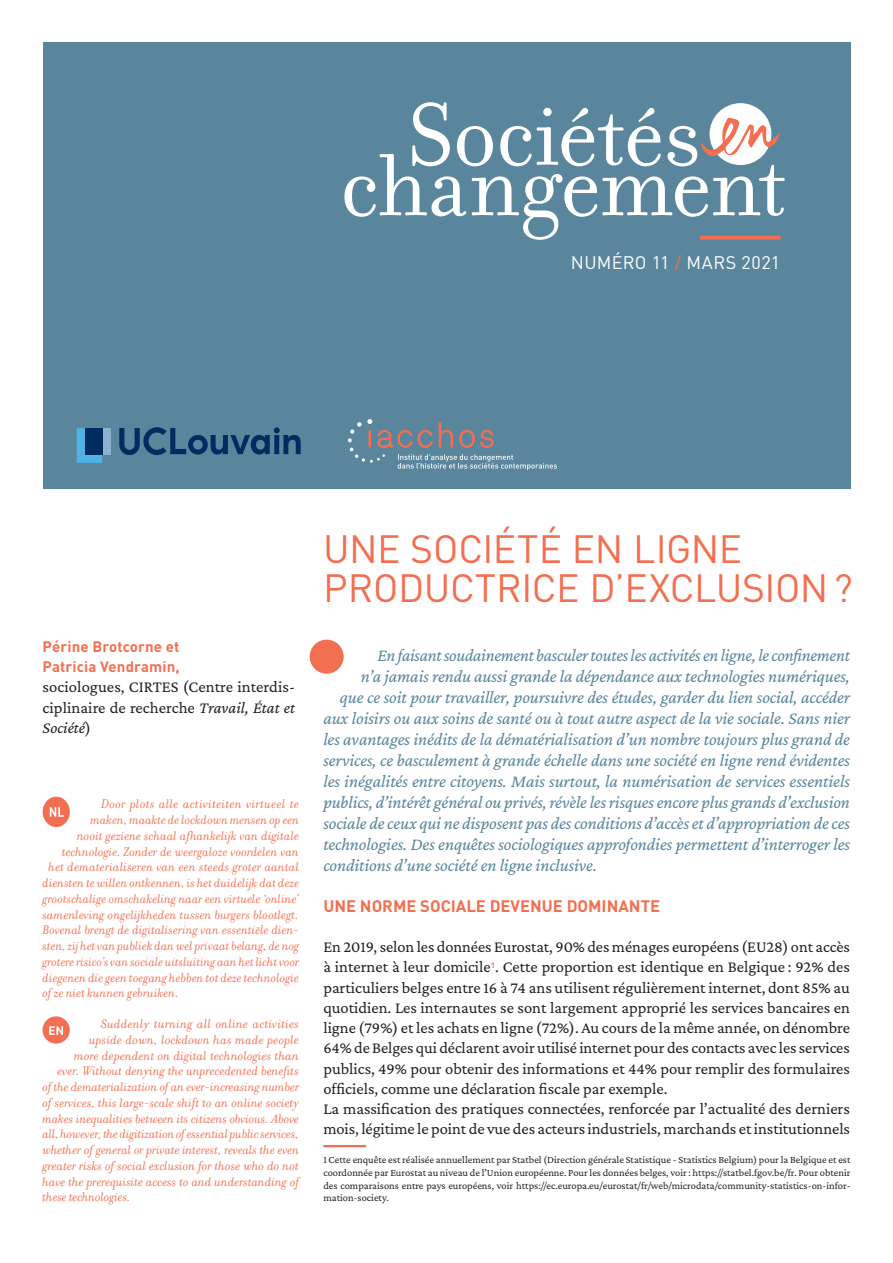
<style>
.page{position:relative;width:893px;height:1263px;background:#fff}
.page>*{position:absolute;margin:0;border:0;box-sizing:border-box;transform-origin:0 0}
.t1{font:39px/39px "DIN";letter-spacing:-.015em;color:#f36f51}
.t2{font:italic 18px "Crimson Pro";letter-spacing:-.005em;color:#59869d}
.t3{font:18px "DIN";letter-spacing:.02em;color:#fff}
.t4{font:16.5px/20.2px "Crimson Pro";color:#231f20}
.t5{font:700 16.5px "DIN";color:#f36f51}
.t6{font:700 15px/20.2px "DIN";letter-spacing:.01em;color:#f36f51}
.t7{font:italic 13.5px "Filosofia OT";color:#f36f51}
.t8{font:italic 13.5px "Filosofia OT";letter-spacing:.02em;color:#f36f51}
.t9{font:10.5px/12.8px "Crimson Pro";color:#231f20;text-align:justify}
.s1{color:#f36f51}
.s2{font-style:italic}
</style>
<div class="page">
<div style="left:43px;top:43px;width:807px;height:446px;background:#59869d"></div>
<div style="left:310px;top:640px;width:34px;height:34px;background:#f36f51;border-radius:50%"></div>
<hr style="left:323px;top:1145px;width:43px;height:2px;background:#f36f51">
<div style="left:43px;top:797px;width:27px;height:30px;background:#f36f51;border-radius:50%"></div>
<svg style="left:50px;top:807px;width:14px;height:10px"></svg>
<div style="left:43px;top:1016px;width:27px;height:27px;background:#f36f51;border-radius:50%"></div>
<svg style="left:49px;top:1026px;width:14px;height:9px"></svg>
<svg style="left:344px;top:102px;width:441px;height:138px"></svg>
<svg style="left:348px;top:419px;width:209px;height:51px"></svg>
<div style="left:102px;top:428px;width:9px;height:26px;background:#8db0cd"></div>
<svg style="left:77px;top:428px;width:25px;height:35px"></svg>
<div style="left:85px;top:428px;width:17px;height:26px;background:#002c62"></div>
<svg style="left:119px;top:427px;width:182px;height:28px"></svg>
<h2 class="t3" style="left:571px;top:252px;width:211px">NUMÉRO 11 <span class="s1">/</span> MARS 2021</h2>
<p class="t6" style="left:43px;top:636px;width:139px">Périne Brotcorne et<br>Patricia Vendramin,</p>
<p class="t4" style="left:43px;top:676px;width:254px;text-align:justify">sociologues, CIRTES (Centre interdis&shy;ciplinaire de recherche <span class="s2">Travail, État et Société</span>)</p>
<p class="t8" style="left:101px;top:797px;width:200px">Door plots alle activiteiten virtueel te</p>
<p class="t7" style="left:91px;top:812px;width:210px">maken, maakte de lockdown mensen op een</p>
<p class="t7" style="left:77px;top:828px;width:224px">nooit geziene schaal afhankelijk van digitale</p>
<p class="t7" style="left:62px;top:844px;width:238px">technologie. Zonder de weergaloze voordelen van</p>
<p class="t7" style="left:49px;top:860px;width:252px">het dematerialiseren van een steeds groter aantal</p>
<p class="t7" style="left:43px;top:875px;width:258px">diensten te willen ontkennen, is het duidelijk dat deze</p>
<p class="t7" style="left:43px;top:891px;width:258px">grootschalige omschakeling naar een virtuele ‘online’</p>
<p class="t7" style="left:43px;top:907px;width:258px">samenleving ongelijkheden tussen burgers blootlegt.</p>
<p class="t7" style="left:43px;top:923px;width:258px">Bovenal brengt de digitalisering van essentiële dien-</p>
<p class="t7" style="left:43px;top:938px;width:258px">sten, zij het van publiek dan wel privaat belang, de nog</p>
<p class="t7" style="left:43px;top:954px;width:258px">grotere risico’s van sociale uitsluiting aan het licht voor</p>
<p class="t7" style="left:43px;top:970px;width:258px">diegenen die geen toegang hebben tot deze technologie</p>
<p class="t7" style="left:43px;top:986px;width:138px">of ze niet kunnen gebruiken.</p>
<p class="t7" style="left:101px;top:1016px;width:200px">Suddenly turning all online activities</p>
<p class="t7" style="left:89px;top:1032px;width:211px">upside down, lockdown has made people</p>
<p class="t7" style="left:74px;top:1048px;width:226px">more dependent on digital technologies than</p>
<p class="t7" style="left:58px;top:1064px;width:243px">ever. Without denying the unprecedented benefits</p>
<p class="t7" style="left:43px;top:1079px;width:258px">of the dematerialization of an ever-increasing number</p>
<p class="t7" style="left:43px;top:1095px;width:258px">of services, this large-scale shift to an online society</p>
<p class="t7" style="left:43px;top:1111px;width:258px">makes inequalities between its citizens obvious. Above</p>
<p class="t7" style="left:43px;top:1127px;width:258px">all, however, the digitization of essential public services,</p>
<p class="t7" style="left:43px;top:1142px;width:258px">whether of general or private interest, reveals the even</p>
<p class="t7" style="left:43px;top:1158px;width:258px">greater risks of social exclusion for those who do not</p>
<p class="t7" style="left:43px;top:1174px;width:258px">have the prerequisite access to and understanding of</p>
<p class="t7" style="left:43px;top:1190px;width:90px">these technologies.</p>
<h1 class="t1" style="left:323px;top:529px;width:531px">UNE SOCIÉTÉ EN LIGNE<br>PRODUCTRICE D’EXCLUSION?</h1>
<h2 class="t2" style="left:377px;top:644px;width:474px">En faisant soudainement basculer toutes les activités en ligne, le confinement</h2>
<h2 class="t2" style="left:361px;top:665px;width:491px">n’a jamais rendu aussi grande la dépendance aux technologies numériques,</h2>
<h2 class="t2" style="left:340px;top:686px;width:512px">que ce soit pour travailler, poursuivre des études, garder du lien social, accéder</h2>
<h2 class="t2" style="left:323px;top:707px;width:528px">aux loisirs ou aux soins de santé ou à tout autre aspect de la vie sociale. Sans nier</h2>
<h2 class="t2" style="left:323px;top:728px;width:528px">les avantages inédits de la dématérialisation d’un nombre toujours plus grand de</h2>
<h2 class="t2" style="left:323px;top:749px;width:528px">services, ce basculement à grande échelle dans une société en ligne rend évidentes</h2>
<h2 class="t2" style="left:323px;top:770px;width:528px">les inégalités entre citoyens. Mais surtout, la numérisation de services essentiels</h2>
<h2 class="t2" style="left:323px;top:791px;width:528px">publics, d’intérêt général ou privés, révèle les risques encore plus grands d’exclusion</h2>
<h2 class="t2" style="left:323px;top:812px;width:528px">sociale de ceux qui ne disposent pas des conditions d’accès et d’appropriation de ces</h2>
<h2 class="t2" style="left:323px;top:833px;width:528px">technologies. Des enquêtes sociologiques approfondies permettent d’interroger les</h2>
<h2 class="t2" style="left:323px;top:854px;width:275px">conditions d’une société en ligne inclusive.</h2>
<p class="t5" style="left:323px;top:895px;width:338px">UNE NORME SOCIALE DEVENUE DOMINANTE</p>
<p class="t4" style="left:323px;top:936px;width:528px">En 2019, selon les données Eurostat, 90% des ménages européens (EU28) ont accès à internet à leur domicile<sup>1</sup>. Cette proportion est identique en Belgique : 92% des particuliers belges entre 16 à 74 ans utilisent régulièrement internet, dont 85% au quotidien. Les internautes se sont largement approprié les services bancaires en ligne (79%) et les achats en ligne (72%). Au cours de la même année, on dénombre 64% de Belges qui déclarent avoir utilisé internet pour des contacts avec les services publics, 49% pour obtenir des informations et 44% pour remplir des formulaires officiels, comme une déclaration fiscale par exemple.<br>La massification des pratiques connectées, renforcée par l’actualité des derniers mois, légitime le point de vue des acteurs industriels, marchands et institutionnels</p>
<p class="t9" style="left:323px;top:1153px;width:529px">1 Cette enquête est réalisée annuellement par Statbel (Direction générale Statistique - Statistics Belgium) pour la Belgique et est coordonnée par Eurostat au niveau de l’Union européenne. Pour les données belges, voir : https://statbel.fgov.be/fr. Pour obtenir des comparaisons entre pays européens, voir https://ec.europa.eu/eurostat/fr/web/microdata/community-statistics-on-infor&shy;mation-society.</p>
</div>
